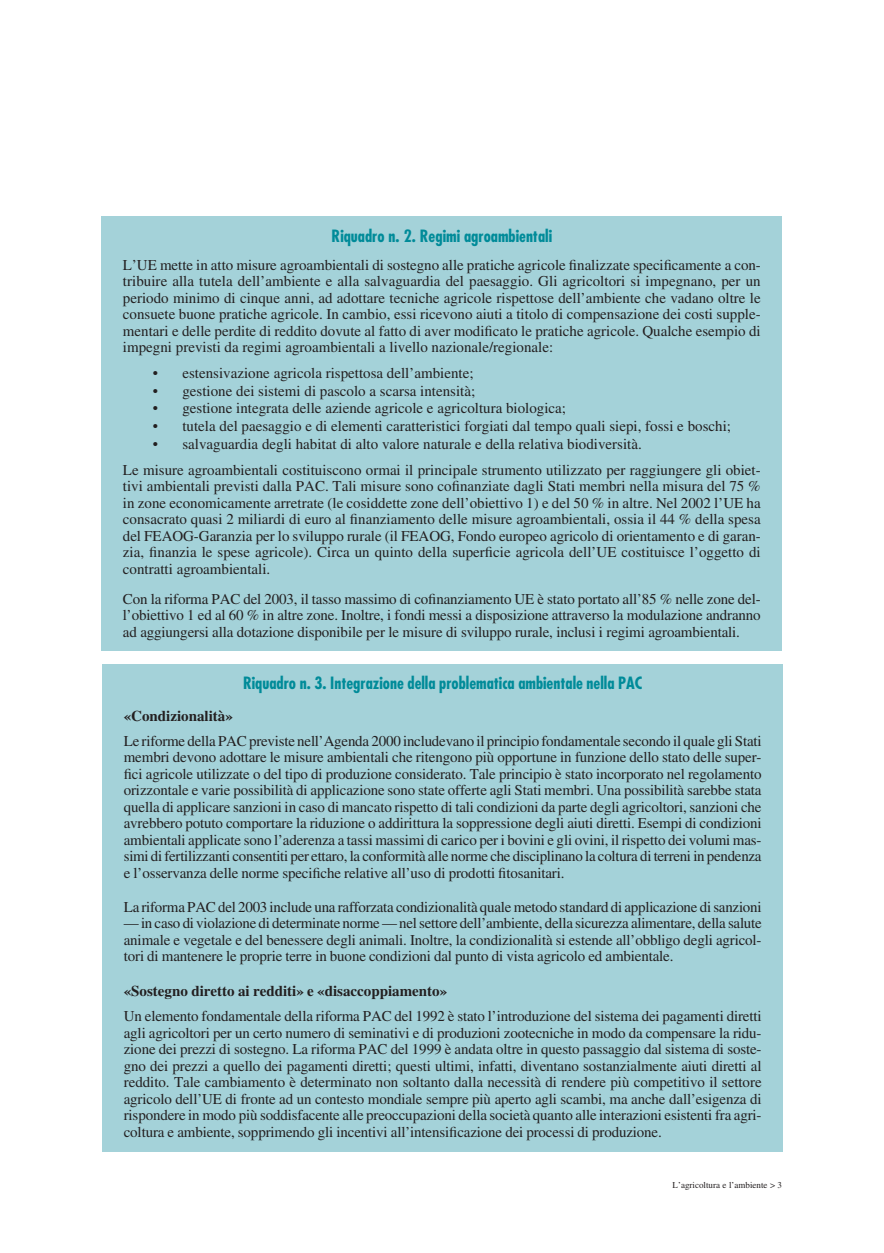
<style>
.page{position:relative;width:884px;height:1253px;background:#fff}
.page>*{position:absolute;margin:0;border:0;box-sizing:border-box;transform-origin:0 0}
.t1{font:700 condensed 16.5px "Futura";color:#008b99}
.t2{font:15px/16.5px "Times";color:#231f20;text-align:justify}
.t3{font:700 15px "Times";color:#231f20}
.t4{font:9px "Times";color:#231f20}
</style>
<div class="page">
<div style="left:101px;top:216px;width:682px;height:936px;background:#a4d2d9"></div>
<p class="t1" style="left:332px;top:229px;width:222px">Riquadro n. 2. Regimi agroambientali</p>
<p class="t2" style="left:123px;top:258px;width:639px">L’UE mette in atto misure agroambientali di sostegno alle pratiche agricole finalizzate specificamente a con&shy;tribuire alla tutela dell’ambiente e alla salvaguardia del paesaggio. Gli agricoltori si impegnano, per un periodo minimo di cinque anni, ad adottare tecniche agricole rispettose dell’ambiente che vadano oltre le consuete buone pratiche agricole. In cambio, essi ricevono aiuti a titolo di compensazione dei costi supple&shy;mentari e delle perdite di reddito dovute al fatto di aver modificato le pratiche agricole. Qualche esempio di impegni previsti da regimi agroambientali a livello nazionale/regionale:</p>
<p class="t2" style="left:153px;top:366px;width:322px">• estensivazione agricola rispettosa dell’ambiente;</p>
<p class="t2" style="left:153px;top:384px;width:324px">• gestione dei sistemi di pascolo a scarsa intensità;</p>
<p class="t2" style="left:153px;top:401px;width:415px">• gestione integrata delle aziende agricole e agricoltura biologica;</p>
<p class="t2" style="left:153px;top:419px;width:580px">• tutela del paesaggio e di elementi caratteristici forgiati dal tempo quali siepi, fossi e boschi;</p>
<p class="t2" style="left:123px;top:432px;width:639px;line-height:26.1px;text-indent:30px">• salvaguardia degli habitat di alto valore naturale e della relativa biodiversità.<br>Le misure agroambientali costituiscono ormai il principale strumento utilizzato per raggiungere gli obiet-</p>
<p class="t2" style="left:123px;top:479px;width:639px">tivi ambientali previsti dalla PAC. Tali misure sono cofinanziate dagli Stati membri nella misura del 75 % in zone economicamente arretrate (le cosiddette zone dell’obiettivo 1) e del 50 % in altre. Nel 2002 l’UE ha consacrato quasi 2 miliardi di euro al finanziamento delle misure agroambientali, ossia il 44 % della spesa del FEAOG-Garanzia per lo sviluppo rurale (il FEAOG, Fondo europeo agricolo di orientamento e di garan&shy;zia, finanzia le spese agricole). Circa un quinto della superficie agricola dell’UE costituisce l’oggetto di contratti agroambientali.</p>
<p class="t2" style="left:123px;top:592px;width:639px">Con la riforma PAC del 2003, il tasso massimo di cofinanziamento UE è stato portato all’85 % nelle zone del&shy;l’obiettivo 1 ed al 60 % in altre zone. Inoltre, i fondi messi a disposizione attraverso la modulazione andranno ad aggiungersi alla dotazione disponibile per le misure di sviluppo rurale, inclusi i regimi agroambientali.</p>
<p class="t1" style="left:243px;top:675px;width:401px">Riquadro n. 3. Integrazione della problematica ambientale nella PAC</p>
<p class="t3" style="left:124px;top:710px;width:111px">«Condizionalità»</p>
<p class="t2" style="left:124px;top:734px;width:639px">Le riforme della PAC previste nell’Agenda 2000 includevano il principio fondamentale secondo il quale gli Stati membri devono adottare le misure ambientali che ritengono più opportune in funzione dello stato delle super&shy;fici agricole utilizzate o del tipo di produzione considerato. Tale principio è stato incorporato nel regolamento orizzontale e varie possibilità di applicazione sono state offerte agli Stati membri. Una possibilità sarebbe stata quella di applicare sanzioni in caso di mancato rispetto di tali condizioni da parte degli agricoltori, sanzioni che avrebbero potuto comportare la riduzione o addirittura la soppressione degli aiuti diretti. Esempi di condizioni ambientali applicate sono l’aderenza a tassi massimi di carico per i bovini e gli ovini, il rispetto dei volumi mas&shy;simi di fertilizzanti consentiti per ettaro, la conformità alle norme che disciplinano la coltura di terreni in pendenza e l’osservanza delle norme specifiche relative all’uso di prodotti fitosanitari.</p>
<p class="t2" style="left:124px;top:900px;width:639px">La riforma PAC del 2003 include una rafforzata condizionalità quale metodo standard di applicazione di sanzioni</p>
<p class="t2" style="left:124px;top:916px;width:639px">— in caso di violazione di determinate norme — nel settore dell’ambiente, della sicurezza alimentare, della salute animale e vegetale e del benessere degli animali. Inoltre, la condizionalità si estende all’obbligo degli agricol&shy;tori di mantenere le proprie terre in buone condizioni dal punto di vista agricolo ed ambientale.</p>
<p class="t3" style="left:124px;top:986px;width:325px">«Sostegno diretto ai redditi» e «disaccoppiamento»</p>
<p class="t2" style="left:124px;top:1009px;width:639px">Un elemento fondamentale della riforma PAC del 1992 è stato l’introduzione del sistema dei pagamenti diretti agli agricoltori per un certo numero di seminativi e di produzioni zootecniche in modo da compensare la ridu&shy;zione dei prezzi di sostegno. La riforma PAC del 1999 è andata oltre in questo passaggio dal sistema di soste&shy;gno dei prezzi a quello dei pagamenti diretti; questi ultimi, infatti, diventano sostanzialmente aiuti diretti al reddito. Tale cambiamento è determinato non soltanto dalla necessità di rendere più competitivo il settore agricolo dell’UE di fronte ad un contesto mondiale sempre più aperto agli scambi, ma anche dall’esigenza di rispondere in modo più soddisfacente alle preoccupazioni della società quanto alle interazioni esistenti fra agri&shy;coltura e ambiente, sopprimendo gli incentivi all’intensificazione dei processi di produzione.</p>
<p class="t4" style="left:673px;top:1182px;width:111px">L’agricoltura e l’ambiente &gt; 3</p>
</div>
